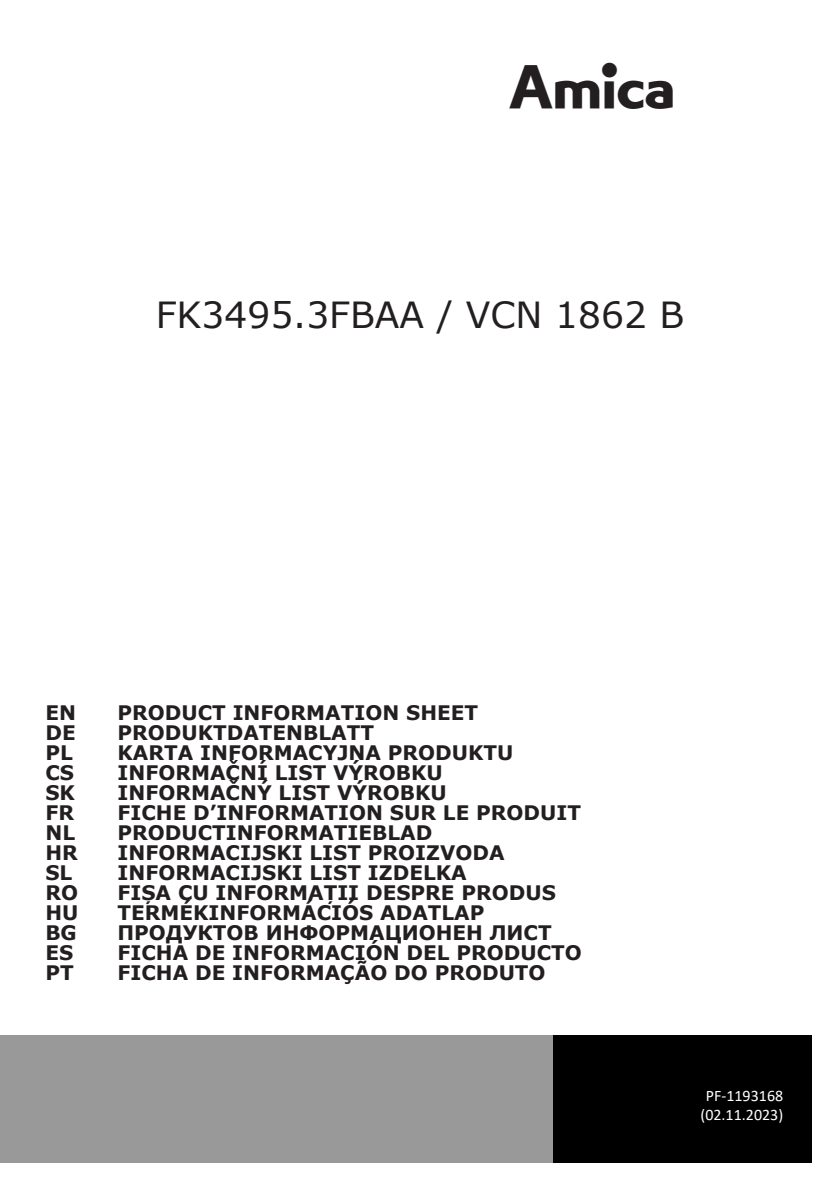
<style>
.page{position:relative;width:840px;height:1191px;background:#fff}
.page>*{position:absolute;margin:0;border:0;box-sizing:border-box;transform-origin:0 0}
.t1{font:48px "Amica Font 01";color:#231f20}
.t2{font:36px "Verdana";color:#231f20}
.t3{font:700 20px "Verdana";color:#231f20}
.t4{font:16px/19.2px "Calibri";color:#fff;text-align:center}
</style>
<div class="page">
<div style="left:0;top:1035px;width:553px;height:127px;background:#999"></div>
<div style="left:553px;top:1035px;width:258px;height:127px;background:#000"></div>
<h1 class="t1" style="left:509px;top:64px;width:165px">A</h1>
<h2 class="t2" style="left:156px;top:290px;width:529px">FK3495.3FBAA / VCN 1862 B</h2>
<p class="t3" style="left:45px;top:698px;width:32px">EN</p>
<p class="t3" style="left:117px;top:698px;width:362px">PRODUCT INFORMATION SHEET</p>
<p class="t3" style="left:45px;top:718px;width:32px">DE</p>
<p class="t3" style="left:117px;top:718px;width:258px">PRODUKTDATENBLATT</p>
<p class="t3" style="left:45px;top:738px;width:29px">PL</p>
<p class="t3" style="left:117px;top:738px;width:397px">KARTA INFORMACYJNA PRODUKTU</p>
<p class="t3" style="left:45px;top:758px;width:30px">CS</p>
<p class="t3" style="left:117px;top:758px;width:327px">INFORMAČNÍ LIST VÝROBKU</p>
<p class="t3" style="left:45px;top:778px;width:31px">SK</p>
<p class="t3" style="left:117px;top:778px;width:330px">INFORMAČNÝ LIST VÝROBKU</p>
<p class="t3" style="left:45px;top:798px;width:30px">FR</p>
<p class="t3" style="left:117px;top:798px;width:465px">FICHE D’INFORMATION SUR LE PRODUIT</p>
<p class="t3" style="left:45px;top:818px;width:31px">NL</p>
<p class="t3" style="left:117px;top:818px;width:316px">PRODUCTINFORMATIEBLAD</p>
<p class="t3" style="left:45px;top:838px;width:34px">HR</p>
<p class="t3" style="left:117px;top:838px;width:388px">INFORMACIJSKI LIST PROIZVODA</p>
<p class="t3" style="left:45px;top:858px;width:28px">SL</p>
<p class="t3" style="left:117px;top:858px;width:350px">INFORMACIJSKI LIST IZDELKA</p>
<p class="t3" style="left:45px;top:878px;width:34px">RO</p>
<p class="t3" style="left:117px;top:878px;width:439px">FIȘA CU INFORMAȚII DESPRE PRODUS</p>
<p class="t3" style="left:45px;top:898px;width:34px">HU</p>
<p class="t3" style="left:117px;top:898px;width:368px">TERMÉKINFORMÁCIÓS ADATLAP</p>
<p class="t3" style="left:45px;top:918px;width:33px">BG</p>
<p class="t3" style="left:117px;top:918px;width:435px">ПРОДУКТОВ ИНФОРМАЦИОНЕН ЛИСТ</p>
<p class="t3" style="left:45px;top:938px;width:29px">ES</p>
<p class="t3" style="left:117px;top:938px;width:465px">FICHA DE INFORMACIÓN DEL PRODUCTO</p>
<p class="t3" style="left:45px;top:958px;width:30px">PT</p>
<p class="t3" style="left:117px;top:958px;width:429px">FICHA DE INFORMAÇÃO DO PRODUTO</p>
<p class="t4" style="left:700px;top:1085px;width:84px">PF-1193168 (02.11.2023)</p>
</div>
